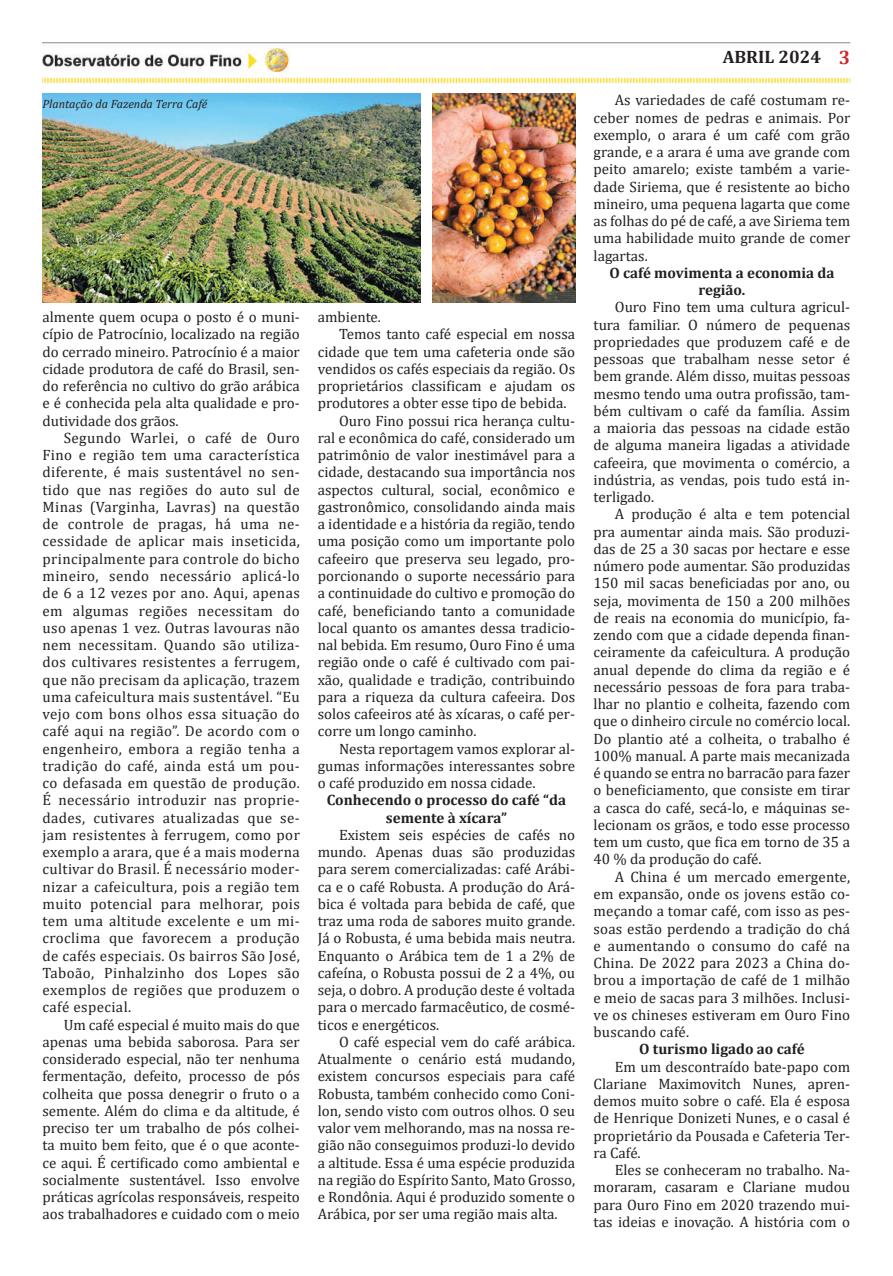
<style>
.page{position:relative;width:893px;height:1276px;background:#fff}
.page>*{position:absolute;margin:0;border:0;box-sizing:border-box;transform-origin:0 0}
.t1{font:700 18px "Cambria";color:#231f20}
.t2{font:15px/17.2px "Cambria";color:#231f20;text-align:justify}
.t3{font:700 15px/17.2px "Cambria";color:#231f20;text-align:center}
.t4{font:italic 12px "Cambria";color:#231f20}
.s1{font-size:19.5px;color:#d1232a}
</style>
<div class="page">
<img style="left:43px;top:43px;width:807px;height:41px">
<img style="left:43px;top:94px;width:378px;height:208px">
<img style="left:432px;top:94px;width:143px;height:208px">
<p class="t4" style="left:43px;top:95px;width:166px">Plantação da Fazenda Terra Café</p>
<p class="t2" style="left:43px;top:308px;width:259px">almente quem ocupa o posto é o muni&shy;cípio de Patrocínio, localizado na região do cerrado mineiro. Patrocínio é a maior cidade produtora de café do Brasil, sen&shy;do referência no cultivo do grão arábica e é conhecida pela alta qualidade e pro&shy;dutividade dos grãos.</p>
<p class="t2" style="left:43px;top:429px;width:259px;text-indent:21px">Segundo Warlei, o café de Ouro Fino e região tem uma característica diferente, é mais sustentável no sen&shy;tido que nas regiões do auto sul de Minas (Varginha, Lavras) na questão de controle de pragas, há uma ne&shy;cessidade de aplicar mais inseticida, principalmente para controle do bicho mineiro, sendo necessário aplicá-lo de 6 a 12 vezes por ano. Aqui, apenas em algumas regiões necessitam do uso apenas 1 vez. Outras lavouras não nem necessitam. Quando são utiliza&shy;dos cultivares resistentes a ferrugem, que não precisam da aplicação, trazem uma cafeicultura mais sustentável. “Eu vejo com bons olhos essa situação do café aqui na região”. De acordo com o engenheiro, embora a região tenha a tradição do café, ainda está um pou&shy;co defasada em questão de produção.<br>É necessário introduzir nas proprie&shy;dades, cutivares atualizadas que se&shy;jam resistentes à ferrugem, como por exemplo a arara, que é a mais moderna cultivar do Brasil. É necessário moder&shy;nizar a cafeicultura, pois a região tem muito potencial para melhorar, pois tem uma altitude excelente e um mi&shy;croclima que favorecem a produção de cafés especiais. Os bairros São José, Taboão, Pinhalzinho dos Lopes são exemplos de regiões que produzem o café especial.</p>
<p class="t2" style="left:43px;top:1016px;width:259px;text-indent:21px">Um café especial é muito mais do que apenas uma bebida saborosa. Para ser considerado especial, não ter nenhuma fermentação, defeito, processo de pós colheita que possa denegrir o fruto o a semente. Além do clima e da altitude, é preciso ter um trabalho de pós colhei&shy;ta muito bem feito, que é o que aconte&shy;ce aqui. É certificado como ambiental e socialmente sustentável. Isso envolve práticas agrícolas responsáveis, respeito aos trabalhadores e cuidado com o meio</p>
<p class="t2" style="left:318px;top:308px;width:65px">ambiente.</p>
<p class="t2" style="left:339px;top:326px;width:238px">Temos tanto café especial em nossa</p>
<p class="t2" style="left:318px;top:343px;width:259px">cidade que tem uma cafeteria onde são</p>
<p class="t2" style="left:318px;top:360px;width:259px">vendidos os cafés especiais da região. Os</p>
<p class="t2" style="left:318px;top:377px;width:259px">proprietários classificam e ajudam os</p>
<p class="t2" style="left:318px;top:395px;width:250px">produtores a obter esse tipo de bebida.</p>
<p class="t2" style="left:339px;top:412px;width:238px">Ouro Fino possui rica herança cultu-</p>
<p class="t2" style="left:318px;top:429px;width:259px">ral e econômica do café, considerado um</p>
<p class="t2" style="left:318px;top:446px;width:259px">patrimônio de valor inestimável para a</p>
<p class="t2" style="left:318px;top:464px;width:259px">cidade, destacando sua importância nos</p>
<p class="t2" style="left:318px;top:481px;width:259px">aspectos cultural, social, econômico e</p>
<p class="t2" style="left:318px;top:498px;width:259px">gastronômico, consolidando ainda mais</p>
<p class="t2" style="left:318px;top:515px;width:259px">a identidade e a história da região, tendo</p>
<p class="t2" style="left:318px;top:533px;width:259px">uma posição como um importante polo</p>
<p class="t2" style="left:318px;top:550px;width:259px">cafeeiro que preserva seu legado, pro-</p>
<p class="t2" style="left:318px;top:567px;width:259px">porcionando o suporte necessário para</p>
<p class="t2" style="left:318px;top:584px;width:259px">a continuidade do cultivo e promoção do</p>
<p class="t2" style="left:318px;top:602px;width:259px">café, beneficiando tanto a comunidade</p>
<p class="t2" style="left:318px;top:619px;width:259px">local quanto os amantes dessa tradicio-</p>
<p class="t2" style="left:318px;top:636px;width:259px">nal bebida. Em resumo, Ouro Fino é uma</p>
<p class="t2" style="left:318px;top:653px;width:259px">região onde o café é cultivado com pai-</p>
<p class="t2" style="left:318px;top:671px;width:259px">xão, qualidade e tradição, contribuindo</p>
<p class="t2" style="left:318px;top:688px;width:259px">para a riqueza da cultura cafeeira. Dos</p>
<p class="t2" style="left:318px;top:705px;width:259px">solos cafeeiros até às xícaras, o café per-</p>
<p class="t2" style="left:318px;top:722px;width:160px">corre um longo caminho.</p>
<p class="t2" style="left:339px;top:740px;width:238px">Nesta reportagem vamos explorar al-</p>
<p class="t2" style="left:318px;top:757px;width:259px">gumas informações interessantes sobre</p>
<p class="t2" style="left:318px;top:774px;width:219px">o café produzido em nossa cidade.</p>
<p class="t3" style="left:327px;top:791px;width:241px">Conhecendo o processo do café “da semente à xícara”</p>
<p class="t2" style="left:318px;top:826px;width:259px;text-indent:21px">Existem seis espécies de cafés no mundo. Apenas duas são produzidas para serem comercializadas: café Arábi&shy;ca e o café Robusta. A produção do Ará&shy;bica é voltada para bebida de café, que traz uma roda de sabores muito grande.<br>Já o Robusta, é uma bebida mais neutra.<br>Enquanto o Arábica tem de 1 a 2% de cafeína, o Robusta possui de 2 a 4%, ou seja, o dobro. A produção deste é voltada para o mercado farmacêutico, de cosmé&shy;ticos e energéticos.</p>
<p class="t2" style="left:318px;top:1033px;width:259px;text-indent:21px">O café especial vem do café arábica.<br>Atualmente o cenário está mudando, existem concursos especiais para café Robusta, também conhecido como Coni&shy;lon, sendo visto com outros olhos. O seu valor vem melhorando, mas na nossa re&shy;gião não conseguimos produzi-lo devido a altitude. Essa é uma espécie produzida na região do Espírito Santo, Mato Grosso, e Rondônia. Aqui é produzido somente o Arábica, por ser uma região mais alta.</p>
<p class="t1" style="left:723px;top:44px;width:129px">ABRIL 2024 <span class="s1">3</span></p>
<p class="t2" style="left:594px;top:91px;width:258px;text-indent:21px">As variedades de café costumam re&shy;ceber nomes de pedras e animais. Por exemplo, o arara é um café com grão grande, e a arara é uma ave grande com peito amarelo; existe também a varie&shy;dade Siriema, que é resistente ao bicho mineiro, uma pequena lagarta que come as folhas do pé de café, a ave Siriema tem uma habilidade muito grande de comer lagartas.</p>
<p class="t3" style="left:609px;top:263px;width:227px">O café movimenta a economia da região.</p>
<p class="t2" style="left:594px;top:298px;width:258px;text-indent:21px">Ouro Fino tem uma cultura agricul&shy;tura familiar. O número de pequenas propriedades que produzem café e de pessoas que trabalham nesse setor é bem grande. Além disso, muitas pessoas mesmo tendo uma outra profissão, tam&shy;bém cultivam o café da família. Assim a maioria das pessoas na cidade estão de alguma maneira ligadas a atividade cafeeira, que movimenta o comércio, a indústria, as vendas, pois tudo está in&shy;terligado.</p>
<p class="t2" style="left:594px;top:505px;width:258px;text-indent:21px">A produção é alta e tem potencial pra aumentar ainda mais. São produzi&shy;das de 25 a 30 sacas por hectare e esse número pode aumentar. São produzidas 150 mil sacas beneficiadas por ano, ou seja, movimenta de 150 a 200 milhões de reais na economia do município, fa&shy;zendo com que a cidade dependa finan&shy;ceiramente da cafeicultura. A produção anual depende do clima da região e é necessário pessoas de fora para traba&shy;lhar no plantio e colheita, fazendo com que o dinheiro circule no comércio local.<br>Do plantio até a colheita, o trabalho é 100% manual. A parte mais mecanizada é quando se entra no barracão para fazer o beneficiamento, que consiste em tirar a casca do café, secá-lo, e máquinas se&shy;lecionam os grãos, e todo esse processo tem um custo, que fica em torno de 35 a 40 % da produção do café.</p>
<p class="t2" style="left:594px;top:868px;width:258px;text-indent:21px">A China é um mercado emergente, em expansão, onde os jovens estão co&shy;meçando a tomar café, com isso as pes&shy;soas estão perdendo a tradição do chá e aumentando o consumo do café na China. De 2022 para 2023 a China do&shy;brou a importação de café de 1 milhão e meio de sacas para 3 milhões. Inclusi&shy;ve os chineses estiveram em Ouro Fino buscando café.</p>
<p class="t3" style="left:639px;top:1040px;width:167px">O turismo ligado ao café</p>
<p class="t2" style="left:594px;top:1057px;width:258px;text-indent:21px">Em um descontraído bate-papo com Clariane Maximovitch Nunes, apren&shy;demos muito sobre o café. Ela é esposa de Henrique Donizeti Nunes, e o casal é proprietário da Pousada e Cafeteria Ter&shy;ra Café.</p>
<p class="t2" style="left:594px;top:1161px;width:258px;text-indent:21px">Eles se conheceram no trabalho. Na&shy;moraram, casaram e Clariane mudou para Ouro Fino em 2020 trazendo mui&shy;tas ideias e inovação. A história com o</p>
</div>
